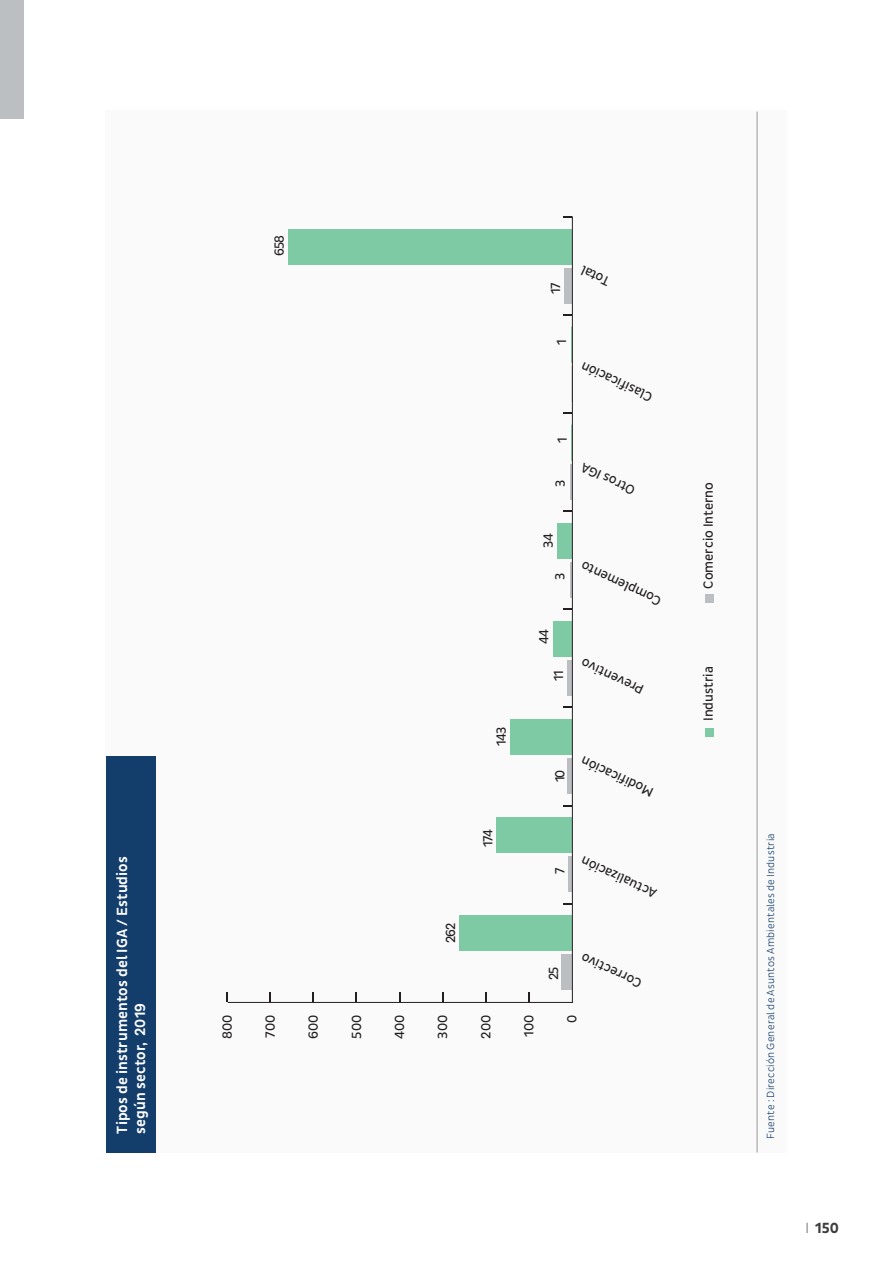
<style>
.page{position:relative;width:893px;height:1263px;background:#fff}
.page>*{position:absolute;margin:0;border:0;box-sizing:border-box;transform-origin:0 0}
.t1{font:500 15px "Pluto Sans Cond";letter-spacing:.005em;color:#fff}
.t2{font:700 15px "Pluto Sans Cond";color:#3e3e3f}
.t3{font:13.5px "Pluto Sans Cond";color:#231f20}
.t4{font:300 10.5px "Pluto Sans Cond";letter-spacing:.02em;color:#133e6b}
.s1{font-family:"Pluto Sans Cond Ex";font-weight:300}
</style>
<div class="page">
<div style="left:0;top:0;width:24px;height:119px;background:#bcbfc1"></div>
<div style="left:106px;top:111px;width:680px;height:1041px;background:#fafafa"></div>
<svg style="left:563px;top:412px;width:9px;height:2px"></svg>
<svg style="left:563px;top:314px;width:9px;height:2px"></svg>
<svg style="left:563px;top:216px;width:9px;height:2px"></svg>
<svg style="left:528px;top:992px;width:2px;height:10px"></svg>
<svg style="left:269px;top:992px;width:2px;height:10px"></svg>
<svg style="left:226px;top:992px;width:2px;height:10px"></svg>
<div style="left:459px;top:915px;width:113px;height:36px;background:#7ecaa5"></div>
<div style="left:497px;top:817px;width:75px;height:36px;background:#7ecaa5"></div>
<div style="left:510px;top:719px;width:62px;height:35px;background:#7ecaa5"></div>
<div style="left:553px;top:621px;width:19px;height:35px;background:#7ecaa5"></div>
<div style="left:557px;top:523px;width:15px;height:35px;background:#7ecaa5"></div>
<svg style="left:571px;top:425px;width:1px;height:36px"></svg>
<div style="left:288px;top:229px;width:284px;height:35px;background:#7ecaa5"></div>
<div style="left:561px;top:954px;width:11px;height:36px;background:#bcbfc1"></div>
<hr style="left:569px;top:856px;width:3px;height:36px;background:#bcbfc1">
<svg style="left:568px;top:758px;width:4px;height:36px"></svg>
<div style="left:567px;top:660px;width:5px;height:36px;background:#bcbfc1"></div>
<hr style="left:571px;top:562px;width:1px;height:36px;background:#bcbfc1">
<hr style="left:571px;top:464px;width:1px;height:36px;background:#bcbfc1">
<svg style="left:571px;top:327px;width:1px;height:74px"></svg>
<div style="left:565px;top:268px;width:7px;height:35px;background:#bcbfc1"></div>
<hr style="left:228px;top:1002px;width:345px;height:1px;background:#231f20">
<hr style="left:572px;top:216px;width:1px;height:786px;background:#231f20">
<div style="left:706px;top:594px;width:8px;height:9px;background:#bcbfc1"></div>
<div style="left:706px;top:729px;width:8px;height:8px;background:#7ecaa5"></div>
<div style="left:106px;top:756px;width:49px;height:396px;background:#133e6b"></div>
<hr style="left:757px;top:112px;width:1px;height:1040px;background:#57585a">
<p class="t1" style="left:114px;top:1134px;width:279px;rotate:-90deg">Tipos de instrumentos del IGA / Estudios</p>
<p class="t1" style="left:132px;top:1134px;width:132px;rotate:-90deg">según sector, 2019</p>
<p class="t3" style="left:272px;top:256px;width:22px;rotate:-90deg">658</p>
<p class="t3" style="left:494px;top:746px;width:20px;rotate:-90deg">143</p>
<p class="t3" style="left:480px;top:846px;width:19px;rotate:-90deg">174</p>
<p class="t3" style="left:443px;top:943px;width:22px;rotate:-90deg">262</p>
<p class="t3" style="left:548px;top:294px;width:12px;rotate:-90deg">17</p>
<p class="t3" style="left:606px;top:289px;width:31px;rotate:-155deg">oT al</p>
<p class="t3" style="left:554px;top:345px;width:7px;rotate:-90deg">1</p>
<p class="t3" style="left:648px;top:405px;width:79px;rotate:-155deg">Clasifi ac ción</p>
<p class="t3" style="left:554px;top:443px;width:7px;rotate:-90deg">1</p>
<p class="t3" style="left:552px;top:487px;width:9px;rotate:-90deg">3</p>
<p class="t3" style="left:623px;top:494px;width:50px;rotate:-155deg">tr IGA</p>
<p class="t3" style="left:541px;top:547px;width:16px;rotate:-90deg">34</p>
<p class="t3" style="left:552px;top:580px;width:9px;rotate:-90deg">3</p>
<p class="t3" style="left:536px;top:644px;width:16px;rotate:-90deg">44</p>
<p class="t3" style="left:551px;top:681px;width:12px;rotate:-90deg">11</p>
<p class="t3" style="left:657px;top:609px;width:88px;rotate:-155deg">Complemen ot</p>
<p class="t3" style="left:640px;top:697px;width:69px;rotate:-155deg">Pr ventivo</p>
<p class="t3" style="left:552px;top:782px;width:14px;rotate:-90deg">10</p>
<p class="t3" style="left:649px;top:800px;width:80px;rotate:-155deg">M odifi ac ción</p>
<p class="t3" style="left:552px;top:874px;width:8px;rotate:-90deg">7</p>
<p class="t3" style="left:652px;top:901px;width:83px;rotate:-155deg">A ut aliz ción</p>
<p class="t3" style="left:546px;top:980px;width:15px;rotate:-90deg">25</p>
<p class="t3" style="left:638px;top:991px;width:67px;rotate:-155deg">Correctivo</p>
<p class="t3" style="left:219px;top:1039px;width:26px;rotate:-90deg">800</p>
<p class="t3" style="left:263px;top:1038px;width:24px;rotate:-90deg">700</p>
<p class="t3" style="left:306px;top:1039px;width:26px;rotate:-90deg">600</p>
<p class="t3" style="left:349px;top:1038px;width:25px;rotate:-90deg">500</p>
<p class="t3" style="left:392px;top:1039px;width:26px;rotate:-90deg">400</p>
<p class="t3" style="left:435px;top:1039px;width:25px;rotate:-90deg">300</p>
<p class="t3" style="left:478px;top:1039px;width:25px;rotate:-90deg">200</p>
<p class="t3" style="left:521px;top:1037px;width:24px;rotate:-90deg">100</p>
<p class="t3" style="left:564px;top:1023px;width:10px;rotate:-90deg">0</p>
<p class="t3" style="left:701px;top:589px;width:108px;rotate:-90deg">Comercio Interno</p>
<p class="t3" style="left:701px;top:721px;width:56px;rotate:-90deg">Industria</p>
<p class="t4" style="left:764px;top:1139px;width:307px;rotate:-90deg">Fuente : Dirección General de Asuntos Ambientales de Industria</p>
<p class="t2" style="left:805px;top:1220px;width:35px"><span class="s1">I</span> 150</p>
</div>
